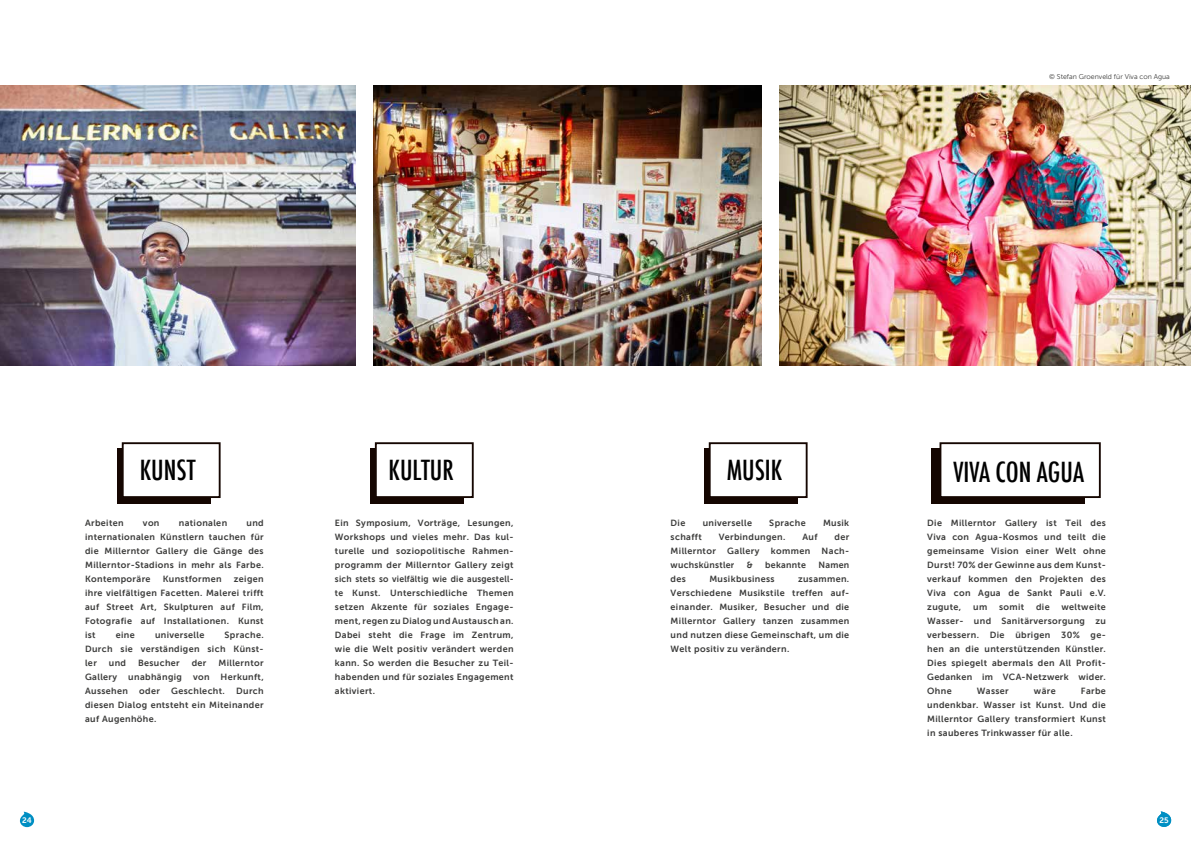
<style>
.page{position:relative;width:1191px;height:842px;background:#fff}
.page>*{position:absolute;margin:0;border:0;box-sizing:border-box;transform-origin:0 0}
.t1{font:500 condensed 27px "Futura";color:#000}
.t2{font:9px/14px "Museo Sans 700";letter-spacing:.04em;color:#3c3c3b;text-align:justify}
.t3{font:8px "Museo Sans 700";color:#fff}
.t4{font:7px "Museo Sans 300";color:#3c3c3b}
</style>
<div class="page">
<svg style="left:20px;top:812px;width:14px;height:15px"></svg>
<svg style="left:1157px;top:811px;width:14px;height:16px"></svg>
<div style="left:117px;top:448px;width:94px;height:56px;background:#150601"></div>
<div style="left:123px;top:443px;width:97px;height:54px;background:#fff"></div>
<div style="left:122px;top:442px;width:99px;height:56px;border:2px solid #150601"></div>
<div style="left:370px;top:448px;width:94px;height:56px;background:#150601"></div>
<div style="left:376px;top:443px;width:97px;height:54px;background:#fff"></div>
<div style="left:375px;top:442px;width:99px;height:56px;border:2px solid #150601"></div>
<div style="left:703px;top:448px;width:94px;height:56px;background:#150601"></div>
<div style="left:709px;top:443px;width:98px;height:54px;background:#fff"></div>
<div style="left:709px;top:442px;width:98px;height:56px;border:2px solid #150601"></div>
<div style="left:931px;top:448px;width:153px;height:56px;background:#150601"></div>
<div style="left:940px;top:443px;width:159px;height:54px;background:#fff"></div>
<div style="left:939px;top:442px;width:161px;height:56px;border:2px solid #150601"></div>
<img style="left:373px;top:85px;width:389px;height:281px">
<img style="left:779px;top:85px;width:412px;height:281px">
<img style="left:0;top:85px;width:356px;height:281px">
<h1 class="t1" style="left:140px;top:452px;width:57px">KUNST</h1>
<p class="t2" style="left:85px;top:516px;width:40px">Arbeiten</p>
<p class="t2" style="left:143px;top:516px;width:18px">von</p>
<p class="t2" style="left:179px;top:516px;width:50px">nationalen</p>
<p class="t2" style="left:85px;top:516px;width:180px;text-indent:161px">und internationalen Künstlern tauchen für die Millerntor Gallery die Gänge des Millerntor-Stadions in mehr als Farbe.<br>Kontemporäre</p>
<p class="t2" style="left:163px;top:572px;width:60px">Kunstformen</p>
<p class="t2" style="left:85px;top:572px;width:180px;text-indent:149px">zeigen ihre vielfältigen Facetten. Malerei trifft auf Street Art, Skulpturen auf Film, Fotografie auf Installationen. Kunst ist</p>
<p class="t2" style="left:85px;top:628px;width:180px;text-indent:139px">Sprache.<br>Durch sie verständigen sich Künst&shy;ler</p>
<p class="t2" style="left:116px;top:628px;width:20px">eine</p>
<p class="t2" style="left:155px;top:628px;width:51px">universelle</p>
<p class="t2" style="left:85px;top:656px;width:180px;text-indent:133px">Millerntor Gallery unabhängig von Herkunft, Aussehen</p>
<p class="t2" style="left:109px;top:656px;width:19px">und</p>
<p class="t2" style="left:138px;top:656px;width:43px">Besucher</p>
<p class="t2" style="left:192px;top:656px;width:16px">der</p>
<p class="t2" style="left:139px;top:684px;width:22px">oder</p>
<p class="t2" style="left:171px;top:684px;width:55px">Geschlecht.</p>
<p class="t2" style="left:85px;top:684px;width:180px;text-indent:151px">Durch diesen Dialog entsteht ein Miteinander auf Augenhöhe.</p>
<h1 class="t1" style="left:388px;top:452px;width:67px">KULTUR</h1>
<p class="t2" style="left:335px;top:516px;width:180px">Ein Symposium, Vorträge, Lesungen, Workshops und vieles mehr. Das kul&shy;turelle und soziopolitische Rahmen&shy;programm der Millerntor Gallery zeigt sich stets so vielfältig wie die ausgestell&shy;te Kunst. Unterschiedliche Themen setzen Akzente für soziales Engage&shy;ment, regen zu Dialog und Austausch an.<br>Dabei steht die Frage im Zentrum, wie die Welt positiv verändert werden kann. So werden die Besucher zu Teil&shy;habenden und für soziales Engagement aktiviert.</p>
<p class="t4" style="left:1049px;top:72px;width:122px">© Stefan Groenveld für Viva con Agua</p>
<h1 class="t1" style="left:727px;top:452px;width:57px">MUSIK</h1>
<p class="t2" style="left:670px;top:516px;width:16px">Die</p>
<p class="t2" style="left:702px;top:516px;width:51px">universelle</p>
<p class="t2" style="left:769px;top:516px;width:38px">Sprache</p>
<p class="t2" style="left:823px;top:516px;width:28px">Musik</p>
<p class="t2" style="left:670px;top:530px;width:33px">schafft</p>
<p class="t2" style="left:718px;top:530px;width:68px">Verbindungen.</p>
<p class="t2" style="left:802px;top:530px;width:17px">Auf</p>
<p class="t2" style="left:834px;top:530px;width:16px">der</p>
<p class="t2" style="left:670px;top:544px;width:47px">Millerntor</p>
<p class="t2" style="left:727px;top:544px;width:34px">Gallery</p>
<p class="t2" style="left:771px;top:544px;width:41px">kommen</p>
<p class="t2" style="left:821px;top:544px;width:29px">Nach-</p>
<p class="t2" style="left:670px;top:558px;width:65px">wuchskünstler</p>
<p class="t2" style="left:747px;top:558px;width:8px">&amp;</p>
<p class="t2" style="left:765px;top:558px;width:42px">bekannte</p>
<p class="t2" style="left:818px;top:558px;width:32px">Namen</p>
<p class="t2" style="left:670px;top:572px;width:17px">des</p>
<p class="t2" style="left:709px;top:572px;width:67px">Musikbusiness</p>
<p class="t2" style="left:670px;top:572px;width:180px;text-indent:127px">zusammen.<br>Verschiedene Musikstile treffen auf&shy;einander. Musiker, Besucher und die Millerntor Gallery tanzen zusammen und nutzen diese Gemeinschaft, um die Welt positiv zu verändern.</p>
<h1 class="t1" style="left:953px;top:454px;width:132px">VIVA CON AGUA</h1>
<p class="t2" style="left:927px;top:516px;width:180px">Die Millerntor Gallery ist Teil des Viva con Agua-Kosmos und teilt die gemeinsame Vision einer Welt ohne Durst! 70% der Gewinne aus dem Kunst&shy;verkauf kommen den Projekten des Viva con Agua de Sankt Pauli e.V. zugute,</p>
<p class="t2" style="left:927px;top:600px;width:180px;text-indent:134px">weltweite Wasser- und Sanitärversorgung zu verbessern. Die übrigen 30% ge&shy;hen an die unterstützenden Künstler.<br>Dies spiegelt abermals den All Profit-Gedanken im VCA-Netzwerk wider.<br>Ohne</p>
<p class="t2" style="left:973px;top:600px;width:16px">um</p>
<p class="t2" style="left:999px;top:600px;width:27px">somit</p>
<p class="t2" style="left:1036px;top:600px;width:15px">die</p>
<p class="t2" style="left:927px;top:684px;width:180px;text-indent:154px">Farbe undenkbar. Wasser ist Kunst. Und die Millerntor Gallery transformiert Kunst in sauberes Trinkwasser für alle.</p>
<p class="t2" style="left:977px;top:684px;width:33px">Wasser</p>
<p class="t2" style="left:1034px;top:684px;width:23px">wäre</p>
<p class="t3" style="left:22px;top:816px;width:11px">24</p>
<p class="t3" style="left:1159px;top:816px;width:11px">25</p>
</div>
